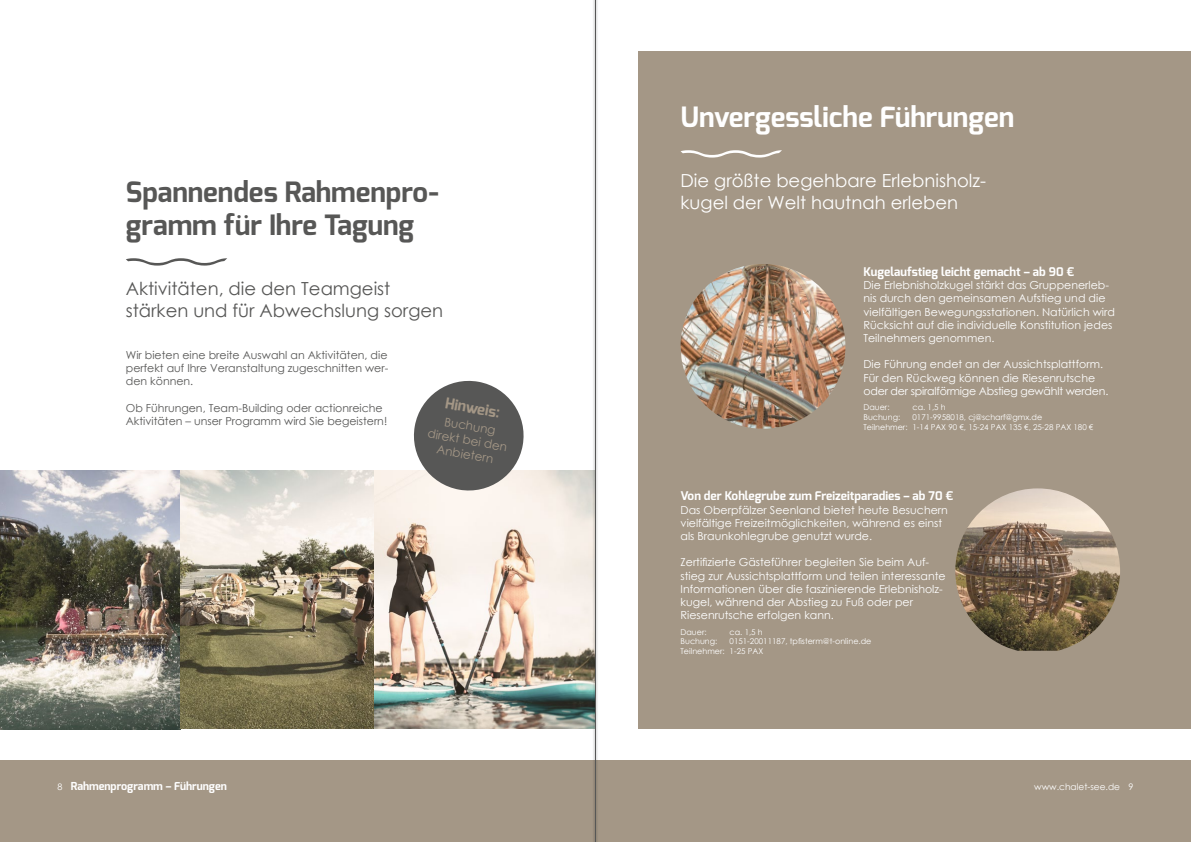
<style>
.page{position:relative;width:1191px;height:842px;background:#fff}
.page>*{position:absolute;margin:0;border:0;box-sizing:border-box;transform-origin:0 0}
.t1{font:700 28px/33.6px "Exo";color:#575756}
.t2{font:700 28px "Exo";color:#fff}
.t3{font:18px/21.6px "Century Gothic";color:#575756}
.t4{font:18px/21.6px "Century Gothic";color:#fff}
.t5{font:700 15px "Exo";color:#a49786}
.t6{font:700 12px "Exo";color:#fff}
.t7{font:12px/14.4px "Century Gothic";color:#a49786;text-align:center}
.t8{font:11px/13.2px "Century Gothic";color:#fff}
.t9{font:11px/13.2px "Century Gothic";color:#575756;text-align:justify}
.t10{font:700 11px "Exo";color:#fff}
.t11{font:9px "Century Gothic";color:#fff}
.t12{font:8px/9.6px "Century Gothic";color:#fff;text-align:center}
</style>
<div class="page">
<div style="left:0;top:760px;width:1191px;height:82px;background:#a49786"></div>
<div style="left:638px;top:51px;width:553px;height:678px;background:#a49786"></div>
<svg style="left:126px;top:258px;width:101px;height:8px"></svg>
<svg style="left:680px;top:150px;width:102px;height:8px"></svg>
<img style="left:680px;top:264px;width:165px;height:165px">
<img style="left:955px;top:488px;width:165px;height:163px">
<img style="left:0;top:471px;width:592px;height:258px">
<svg style="left:409px;top:380px;width:119px;height:115px"></svg>
<svg style="left:592px;top:0;width:6px;height:842px"></svg>
<hr style="left:595px;top:0;width:1px;height:842px;background:#575756">
<h1 class="t1" style="left:126px;top:175px;width:314px">Spannendes Rahmenpro&shy;gramm für Ihre Tagung</h1>
<h2 class="t3" style="left:126px;top:278px;width:319px">Aktivitäten, die den Teamgeist stärken und für Abwechslung sorgen</h2>
<p class="t9" style="left:126px;top:348px;width:264px">Wir bieten eine breite Auswahl an Aktivitäten, die perfekt auf Ihre Veranstaltung zugeschnitten wer&shy;den können.</p>
<p class="t9" style="left:126px;top:401px;width:263px">Ob Führungen, Team-Building oder actionreiche<br>Aktivitäten – unser Programm wird Sie begeistern!</p>
<h3 class="t5" style="left:447px;top:393px;width:57px;rotate:10deg">Hinweis:</h3>
<p class="t7" style="left:432px;top:411px;width:82px;rotate:10deg">Buchung direkt bei den<br>Anbietern</p>
<h1 class="t2" style="left:680px;top:99px;width:335px">Unvergessliche Führungen</h1>
<h2 class="t4" style="left:680px;top:170px;width:307px">Die größte begehbare Erlebnisholz&shy;kugel der Welt hautnah erleben</h2>
<p class="t6" style="left:863px;top:264px;width:212px">Kugelaufstieg leicht gemacht – ab 90 €</p>
<p class="t8" style="left:863px;top:278px;width:253px">Die Erlebnisholzkugel stärkt das Gruppenerleb&shy;nis durch den gemeinsamen Aufstieg und die vielfältigen Bewegungsstationen. Natürlich wird Rücksicht auf die individuelle Konstitution jedes Teilnehmers genommen.</p>
<p class="t8" style="left:863px;top:358px;width:246px">Die Führung endet an der Aussichtsplattform.<br>Für den Rückweg können die Riesenrutsche oder der spiralförmige Abstieg gewählt werden.</p>
<p class="t12" style="left:863px;top:403px;width:28px">Dauer:</p>
<p class="t12" style="left:912px;top:403px;width:35px">ca. 1,5 h</p>
<p class="t12" style="left:863px;top:412px;width:38px">Buchung:</p>
<p class="t12" style="left:863px;top:412px;width:231px">0171-9958018, cj@scharf@gmx.de<br>Teilnehmer: 1-14 PAX 90 €, 15-24 PAX 135 €, 25-28 PAX 180 €</p>
<p class="t6" style="left:680px;top:488px;width:274px">Von der Kohlegrube zum Freizeitparadies – ab 70 €</p>
<p class="t8" style="left:680px;top:503px;width:269px">Das Oberpfälzer Seenland bietet heute Besuchern vielfältige Freizeitmöglichkeiten, während es einst als Braunkohlegrube genutzt wurde.</p>
<p class="t8" style="left:680px;top:556px;width:266px">Zertifizierte Gästeführer begleiten Sie beim Auf&shy;stieg zur Aussichtsplattform und teilen interessante Informationen über die faszinierende Erlebnisholz&shy;kugel, während der Abstieg zu Fuß oder per Riesenrutsche erfolgen kann.</p>
<p class="t12" style="left:680px;top:627px;width:28px">Dauer:</p>
<p class="t12" style="left:729px;top:627px;width:35px">ca. 1,5 h</p>
<p class="t12" style="left:680px;top:637px;width:38px">Buchung:</p>
<p class="t12" style="left:680px;top:637px;width:192px;text-align:left;text-indent:49px">0151-20011187, tpfisterm@t-online.de<br>Teilnehmer: 1-25 PAX</p>
<p class="t10" style="left:71px;top:779px;width:157px">Rahmenprogramm – Führungen</p>
<p class="t11" style="left:57px;top:781px;width:6px">8</p>
<p class="t11" style="left:1034px;top:781px;width:101px">www.chalet-see.de 9</p>
</div>
